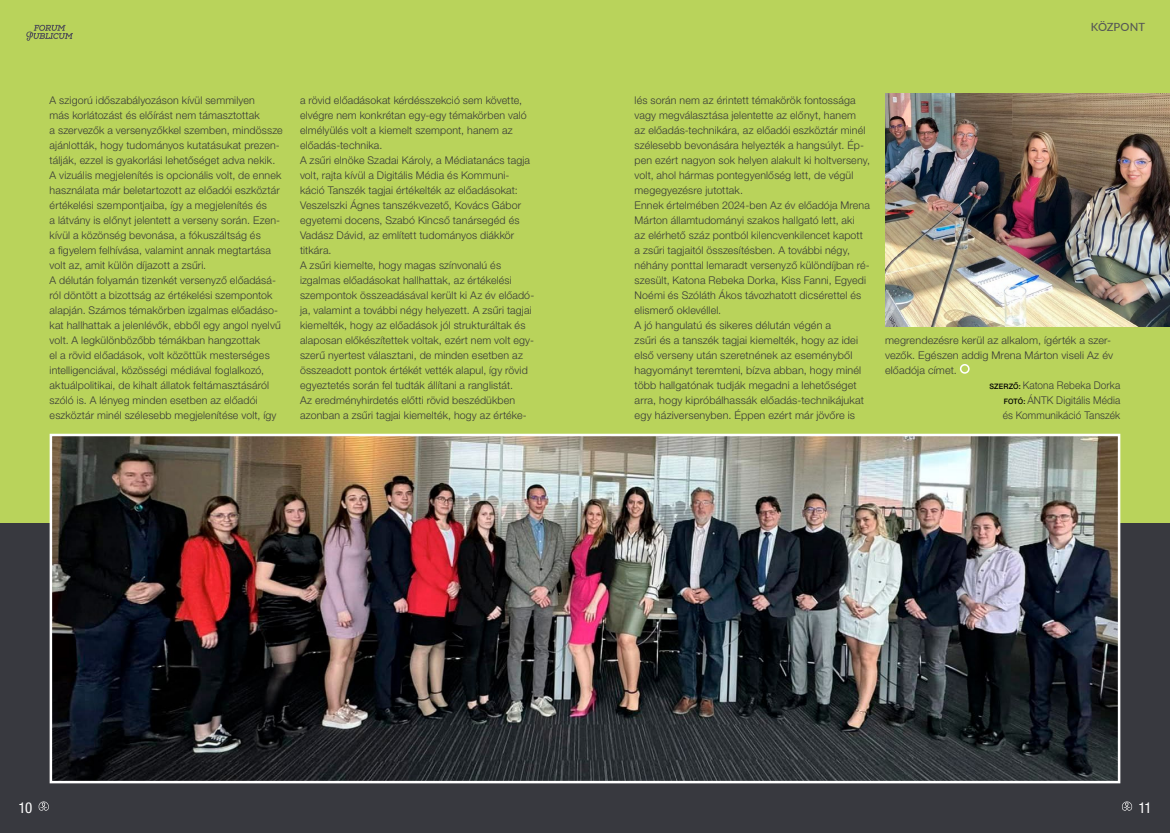
<style>
.page{position:relative;width:1170px;height:833px;background:#fff}
.page>*{position:absolute;margin:0;border:0;box-sizing:border-box;transform-origin:0 0}
.t1{font:condensed 15px "Helvetica Neue LT Pro";color:#fff}
.t2{font:500 11.25px "Lato";color:#555756}
.t3{font:300 10.62px/15px "Helvetica Neue LT Pro";letter-spacing:.015em;color:#383937}
.t4{font:300 10.62px "Helvetica Neue LT Pro";letter-spacing:.015em;color:#383937;scale:.95 1}
.s1{font-weight:500;font-size:7.5px;color:#000}
</style>
<div class="page">
<div style="left:0;top:0;width:1169px;height:833px;background:#b9d35b"></div>
<div style="left:0;top:524px;width:1169px;height:309px;background:#38393f"></div>
<img style="left:53px;top:437px;width:1064px;height:343px">
<div style="left:50px;top:434px;width:1070px;height:349px;border:2px solid #fff"></div>
<svg style="left:26px;top:25px;width:47px;height:16px"></svg>
<svg style="left:1122px;top:801px;width:11px;height:10px"></svg>
<svg style="left:38px;top:801px;width:11px;height:10px"></svg>
<img style="left:885px;top:94px;width:284px;height:232px">
<svg style="left:959px;top:364px;width:10px;height:10px"></svg>
<p class="t2" style="left:1090px;top:19px;width:56px">KÖZPONT</p>
<p class="t3" style="left:50px;top:92px;width:234px">A szigorú időszabályozáson kívül semmilyen<br>más korlátozást és előírást nem támasztottak<br>a szervezők a versenyzőkkel szemben, mindössze ajánlották, hogy tudományos kutatásukat prezen&shy;tálják, ezzel is gyakorlási lehetőséget adva nekik.<br>A vizuális megjelenítés is opcionális volt, de ennek használata már beletartozott az előadói eszköztár értékelési szempontjaiba, így a megjelenítés és<br>a látvány is előnyt jelentett a verseny során. Ezen&shy;kívül a közönség bevonása, a fókuszáltság és<br>a figyelem felhívása, valamint annak megtartása volt az, amit külön díjazott a zsűri.<br>A délután folyamán tizenkét versenyző előadásá&shy;ról döntött a bizottság az értékelési szempontok alapján. Számos témakörben izgalmas előadáso&shy;kat hallhattak a jelenlévők, ebből egy angol nyelvű volt. A legkülönbözőbb témákban hangzottak<br>el a rövid előadások, volt közöttük mesterséges intelligenciával, közösségi médiával foglalkozó, aktuálpolitikai, de kihalt állatok feltámasztásáról szóló is. A lényeg minden esetben az előadói eszköztár minél szélesebb megjelenítése volt, így</p>
<p class="t3" style="left:300px;top:92px;width:236px">a rövid előadásokat kérdésszekció sem követte, elvégre nem konkrétan egy-egy témakörben való elmélyülés volt a kiemelt szempont, hanem az előadás-technika.<br>A zsűri elnöke Szadai Károly, a Médiatanács tagja volt, rajta kívül a Digitális Média és Kommuni&shy;káció Tanszék tagjai értékelték az előadásokat:<br>Veszelszki Ágnes tanszékvezető, Kovács Gábor egyetemi docens, Szabó Kincső tanársegéd és Vadász Dávid, az említett tudományos diákkör titkára.<br>A zsűri kiemelte, hogy magas színvonalú és izgalmas előadásokat hallhattak, az értékelési szempontok összeadásával került ki Az év előadó&shy;ja, valamint a további négy helyezett. A zsűri tagjai kiemelték, hogy az előadások jól strukturáltak és alaposan előkészítettek voltak, ezért nem volt egy&shy;szerű nyertest választani, de minden esetben az összeadott pontok értékét vették alapul, így rövid egyeztetés során fel tudták állítani a ranglistát.<br>Az eredményhirdetés előtti rövid beszédükben azonban a zsűri tagjai kiemelték, hogy az értéke-</p>
<p class="t3" style="left:634px;top:92px;width:237px">lés során nem az érintett témakörök fontossága vagy megválasztása jelentette az előnyt, hanem<br>az előadás-technikára, az előadói eszköztár minél szélesebb bevonására helyezték a hangsúlyt. Ép&shy;pen ezért nagyon sok helyen alakult ki holtverseny, volt, ahol hármas pontegyenlőség lett, de végül megegyezésre jutottak.<br>Ennek értelmében 2024-ben Az év előadója Mrena Márton államtudományi szakos hallgató lett, aki<br>az elérhető száz pontból kilencvenkilencet kapott a zsűri tagjaitól összesítésben. A további négy, néhány ponttal lemaradt versenyző különdíjban ré&shy;szesült, Katona Rebeka Dorka, Kiss Fanni, Egyedi Noémi és Szóláth Ákos távozhatott dicsérettel és elismerő oklevéllel.<br>A jó hangulatú és sikeres délután végén a<br>zsűri és a tanszék tagjai kiemelték, hogy az idei első verseny után szeretnének az eseményből hagyományt teremteni, bízva abban, hogy minél több hallgatónak tudják megadni a lehetőséget arra, hogy kipróbálhassák előadás-technikájukat egy háziversenyben. Éppen ezért már jövőre is</p>
<p class="t3" style="left:884px;top:332px;width:227px">megrendezésre kerül az alkalom, ígérték a szer-</p>
<p class="t3" style="left:884px;top:347px;width:229px">vezők. Egészen addig Mrena Márton viseli Az év</p>
<p class="t3" style="left:884px;top:362px;width:73px">előadója címet.</p>
<p class="t4" style="left:989px;top:378px;width:139px"><span class="s1">SZERZŐ:</span> Katona Rebeka Dorka</p>
<p class="t4" style="left:1003px;top:393px;width:124px"><span class="s1">FOTÓ:</span> ÁNTK Digitális Média</p>
<p class="t4" style="left:1002px;top:408px;width:125px">és Kommunikáció Tanszék</p>
<h1 class="t1" style="left:19px;top:798px;width:15px">10</h1>
<h1 class="t1" style="left:1138px;top:798px;width:15px">11</h1>
</div>
